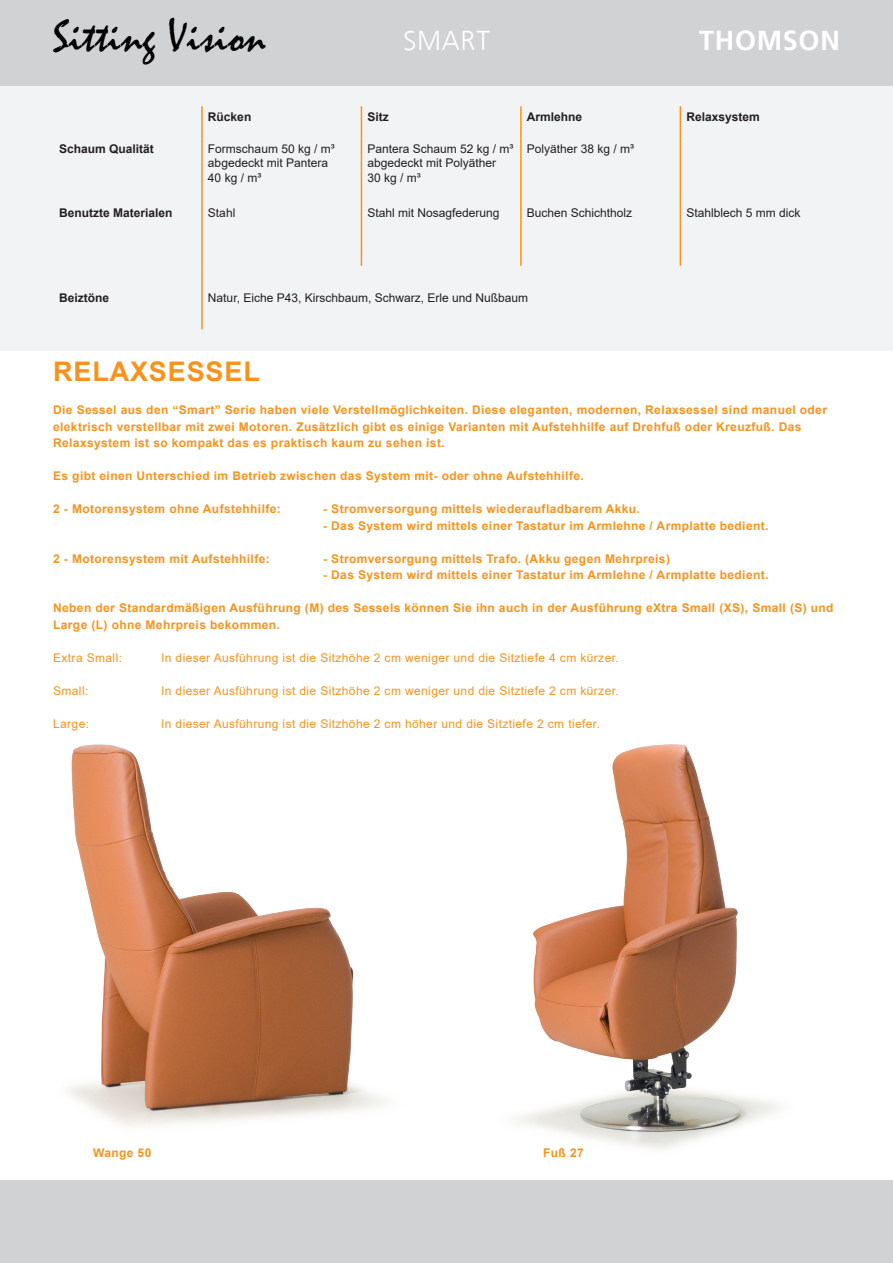
<style>
.page{position:relative;width:893px;height:1263px;background:#fff}
.page>*{position:absolute;margin:0;border:0;box-sizing:border-box;transform-origin:0 0}
.t1{font:45.6px "Mistral";letter-spacing:.015em;color:#000}
.t2{font:700 27.3px "Frutiger";letter-spacing:.025em;color:#fff}
.t3{font:300 27.3px "Frutiger";letter-spacing:.025em;color:#fff}
.t4{font:700 27px "Arial";letter-spacing:.03em;color:#f7931d}
.t5{font:700 12px/16.5px "Arial";letter-spacing:.03em;color:#f7931d}
.t6{font:12px "Arial";letter-spacing:.03em;color:#f7931d}
.t7{font:12px/14.4px "Arial";color:#231f20}
.t8{font:700 12px "Arial";color:#231f20}
</style>
<div class="page">
<div style="left:0;top:85px;width:893px;height:266px;background:#f2f3f4"></div>
<hr style="left:201px;top:106px;width:2px;height:32px;background:#f7931d">
<hr style="left:361px;top:106px;width:1px;height:32px;background:#f7931d">
<hr style="left:520px;top:106px;width:2px;height:32px;background:#f7931d">
<hr style="left:680px;top:106px;width:1px;height:32px;background:#f7931d">
<hr style="left:201px;top:138px;width:2px;height:64px;background:#f7931d">
<hr style="left:361px;top:138px;width:1px;height:64px;background:#f7931d">
<hr style="left:520px;top:138px;width:2px;height:64px;background:#f7931d">
<hr style="left:680px;top:138px;width:1px;height:64px;background:#f7931d">
<hr style="left:201px;top:202px;width:2px;height:64px;background:#f7931d">
<hr style="left:361px;top:202px;width:1px;height:64px;background:#f7931d">
<hr style="left:520px;top:202px;width:2px;height:64px;background:#f7931d">
<hr style="left:680px;top:202px;width:1px;height:64px;background:#f7931d">
<hr style="left:201px;top:266px;width:2px;height:64px;background:#f7931d">
<div style="left:0;top:0;width:893px;height:85px;background:#d1d2d4"></div>
<div style="left:0;top:1180px;width:893px;height:83px;background:#d1d2d4"></div>
<img style="left:516px;top:744px;width:264px;height:406px">
<img style="left:68px;top:744px;width:317px;height:383px">
<p class="t1" style="left:53px;top:9px;width:214px">Sitting Vision</p>
<p class="t3" style="left:403px;top:25px;width:88px">SMART</p>
<p class="t2" style="left:699px;top:24px;width:142px">THOMSON</p>
<p class="t8" style="left:208px;top:108px;width:45px">Rücken</p>
<p class="t8" style="left:367px;top:108px;width:23px">Sitz</p>
<p class="t8" style="left:527px;top:108px;width:57px">Armlehne</p>
<p class="t8" style="left:686px;top:108px;width:75px">Relaxsystem</p>
<p class="t8" style="left:59px;top:140px;width:96px">Schaum Qualität</p>
<p class="t7" style="left:208px;top:141px;width:128px">Formschaum 50 kg / m³</p>
<p class="t7" style="left:208px;top:156px;width:122px">abgedeckt mit Pantera</p>
<p class="t7" style="left:208px;top:170px;width:55px">40 kg / m³</p>
<p class="t7" style="left:367px;top:141px;width:148px">Pantera Schaum 52 kg / m³ abgedeckt mit Polyäther</p>
<p class="t7" style="left:367px;top:170px;width:55px">30 kg / m³</p>
<p class="t7" style="left:527px;top:141px;width:109px">Polyäther 38 kg / m³</p>
<p class="t8" style="left:59px;top:204px;width:115px">Benutzte Materialen</p>
<p class="t7" style="left:208px;top:205px;width:29px">Stahl</p>
<p class="t7" style="left:367px;top:205px;width:134px">Stahl mit Nosagfederung</p>
<p class="t7" style="left:527px;top:205px;width:107px">Buchen Schichtholz</p>
<p class="t7" style="left:686px;top:205px;width:116px">Stahlblech 5 mm dick</p>
<p class="t8" style="left:59px;top:289px;width:52px">Beiztöne</p>
<p class="t7" style="left:208px;top:291px;width:322px">Natur, Eiche P43, Kirschbaum, Schwarz, Erle und Nußbaum</p>
<p class="t4" style="left:53px;top:353px;width:208px">RELAXSESSEL</p>
<p class="t5" style="left:53px;top:402px;width:775px">Die Sessel aus den “Smart” Serie haben viele Verstellmöglichkeiten. Diese eleganten, modernen, Relaxsessel sind manuel oder elektrisch verstellbar mit zwei Motoren. Zusätzlich gibt es einige Varianten mit Aufstehhilfe auf Drehfuß oder Kreuzfuß. Das<br>Relaxsystem ist so kompakt das es praktisch kaum zu sehen ist.</p>
<p class="t5" style="left:53px;top:468px;width:532px">Es gibt einen Unterschied im Betrieb zwischen das System mit- oder ohne Aufstehhilfe.</p>
<p class="t5" style="left:53px;top:501px;width:229px">2 - Motorensystem ohne Aufstehhilfe:</p>
<p class="t5" style="left:323px;top:501px;width:318px">- Stromversorgung mittels wiederaufladbarem Akku.</p>
<p class="t5" style="left:323px;top:517px;width:447px">- Das System wird mittels einer Tastatur im Armlehne / Armplatte bedient.</p>
<p class="t5" style="left:53px;top:550px;width:218px">2 - Motorensystem mit Aufstehhilfe:</p>
<p class="t5" style="left:323px;top:550px;width:348px">- Stromversorgung mittels Trafo. (Akku gegen Mehrpreis)</p>
<p class="t5" style="left:323px;top:567px;width:447px">- Das System wird mittels einer Tastatur im Armlehne / Armplatte bedient.</p>
<p class="t5" style="left:53px;top:600px;width:782px">Neben der Standardmäßigen Ausführung (M) des Sessels können Sie ihn auch in der Ausführung eXtra Small (XS), Small (S) und<br>Large (L) ohne Mehrpreis bekommen.</p>
<p class="t6" style="left:53px;top:649px;width:70px">Extra Small:</p>
<p class="t6" style="left:161px;top:649px;width:459px">In dieser Ausführung ist die Sitzhöhe 2 cm weniger und die Sitztiefe 4 cm kürzer.</p>
<p class="t6" style="left:53px;top:682px;width:37px">Small:</p>
<p class="t6" style="left:161px;top:682px;width:459px">In dieser Ausführung ist die Sitzhöhe 2 cm weniger und die Sitztiefe 2 cm kürzer.</p>
<p class="t6" style="left:53px;top:715px;width:37px">Large:</p>
<p class="t6" style="left:161px;top:715px;width:440px">In dieser Ausführung ist die Sitzhöhe 2 cm höher und die Sitztiefe 2 cm tiefer.</p>
<p class="t5" style="left:93px;top:1144px;width:60px">Wange 50</p>
<p class="t5" style="left:543px;top:1144px;width:42px">Fuß 27</p>
</div>
